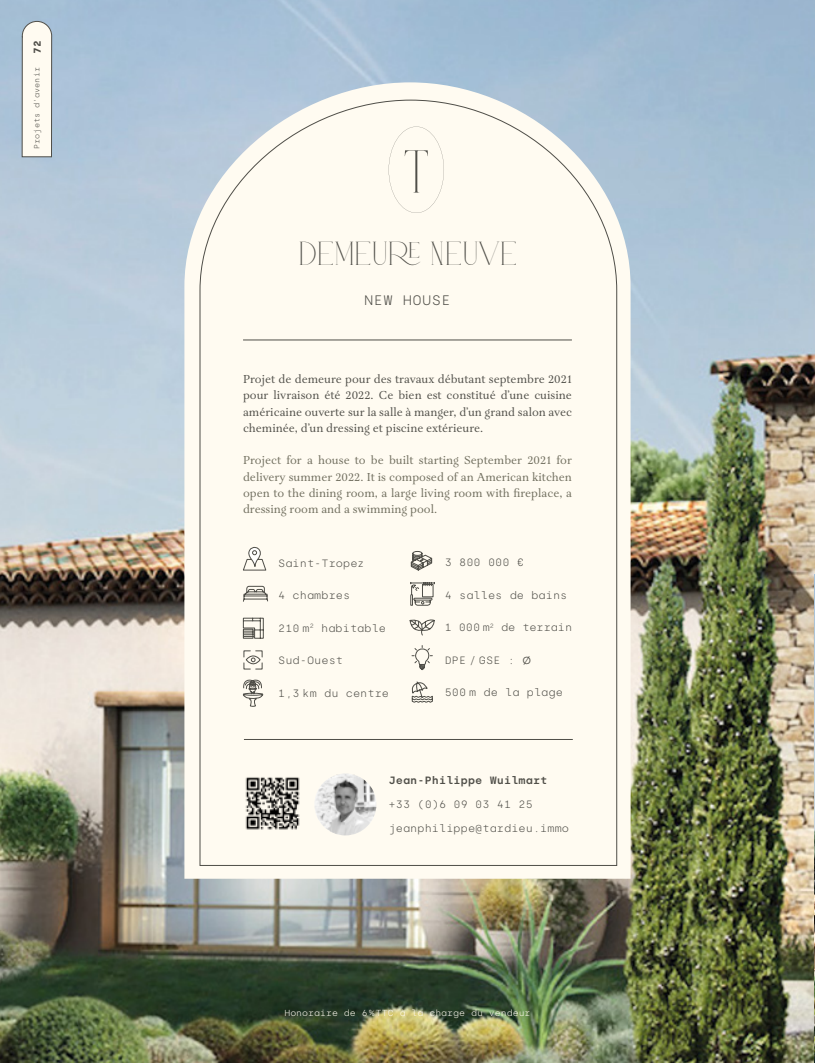
<style>
.page{position:relative;width:815px;height:1063px;background:#fff}
.page>*{position:absolute;margin:0;border:0;box-sizing:border-box;transform-origin:0 0}
.t1{font:37.5px "Abramo Serif";letter-spacing:-.005em;color:#504f49}
.t2{font:300 13.75px "Silka Mono";letter-spacing:.025em;color:#504f49}
.t3{font:11.88px/16.2px "Aria Text G1";color:#504f49;text-align:justify}
.t4{font:11.88px/16.2px "Aria Text G1";color:#706e5e;text-align:justify}
.t5{font:300 10.62px "Silka Mono";color:#504f49}
.t6{font:600 10.62px "Silka Mono";color:#504f49}
.t7{font:700 10px "Silka Mono";color:#504f49}
.t8{font:300 8.75px "Silka Mono";color:#fffbf1}
.t9{font:300 7.5px "Silka Mono";color:#504f49}
.s1{font-size:13.75px}
</style>
<div class="page">
<img style="left:0;top:0;width:815px;height:1063px">
<svg style="left:22px;top:0;width:30px;height:157px"></svg>
<svg style="left:184px;top:82px;width:447px;height:797px;fill:#fffbf1"></svg>
<div style="left:199px;top:99px;width:418px;height:767px;background:#fffbf1"></div>
<hr style="left:243px;top:340px;width:329px;height:1px;background:#4f4e48">
<hr style="left:244px;top:739px;width:329px;height:1px;background:#4f4e48">
<svg style="left:242px;top:546px;width:25px;height:25px"></svg>
<svg style="left:243px;top:586px;width:25px;height:16px"></svg>
<svg style="left:410px;top:582px;width:25px;height:24px"></svg>
<svg style="left:410px;top:551px;width:22px;height:20px"></svg>
<svg style="left:243px;top:680px;width:20px;height:29px"></svg>
<svg style="left:410px;top:645px;width:23px;height:62px"></svg>
<img style="left:244px;top:774px;width:57px;height:57px">
<svg style="left:389px;top:127px;width:55px;height:86px"></svg>
<svg style="left:243px;top:618px;width:21px;height:21px"></svg>
<svg style="left:409px;top:618px;width:26px;height:18px"></svg>
<svg style="left:243px;top:650px;width:20px;height:20px"></svg>
<img style="left:814px;top:574px;width:1px;height:489px">
<img style="left:314px;top:773px;width:62px;height:62px;border-radius:31px">
<p class="t7" style="left:31px;top:54px;width:15px;rotate:-90deg">72</p>
<p class="t9" style="left:33px;top:149px;width:83px;rotate:-90deg">Projets d’avenir</p>
<h1 class="t1" style="left:298px;top:234px;width:221px">DEMEURE NEUVE</h1>
<p class="t2" style="left:364px;top:292px;width:88px">NEW HOUSE</p>
<p class="t3" style="left:243px;top:372px;width:330px">Projet de demeure pour des travaux débutant septembre 2021 pour livraison été 2022. Ce bien est constitué d’une cuisine américaine ouverte sur la salle à manger, d’un grand salon avec cheminée, d’un dressing et piscine extérieure.</p>
<p class="t4" style="left:243px;top:453px;width:330px">Project for a house to be built starting September 2021 for delivery summer 2022. It is composed of an American kitchen open to the dining room, a large living room with fireplace, a dressing room and a swimming pool.</p>
<p class="t5" style="left:278px;top:557px;width:88px">Saint-Tropez</p>
<p class="t5" style="left:278px;top:589px;width:74px">4 chambres</p>
<p class="t5" style="left:278px;top:622px;width:110px">210 m<sup>2</sup> habitable</p>
<p class="t5" style="left:278px;top:654px;width:67px">Sud-Ouest</p>
<p class="t5" style="left:278px;top:687px;width:113px">1,3 km du centre</p>
<p class="t5" style="left:445px;top:556px;width:81px">3 800 000 €</p>
<p class="t5" style="left:445px;top:589px;width:124px">4 salles de bains</p>
<p class="t5" style="left:445px;top:621px;width:129px">1 000 m<sup>2</sup> de terrain</p>
<p class="t5" style="left:445px;top:654px;width:88px">DPE / GSE : <span class="s1">ø</span></p>
<p class="t5" style="left:445px;top:686px;width:120px">500 m de la plage</p>
<p class="t6" style="left:389px;top:774px;width:160px">Jean-Philippe Wuilmart</p>
<p class="t5" style="left:389px;top:798px;width:146px">+33 (0)6 09 03 41 25</p>
<p class="t5" style="left:389px;top:822px;width:182px">jeanphilippe@tardieu.immo</p>
<p class="t8" style="left:284px;top:1007px;width:248px">Honoraire de 6%TTC à la charge du vendeur</p>
</div>
